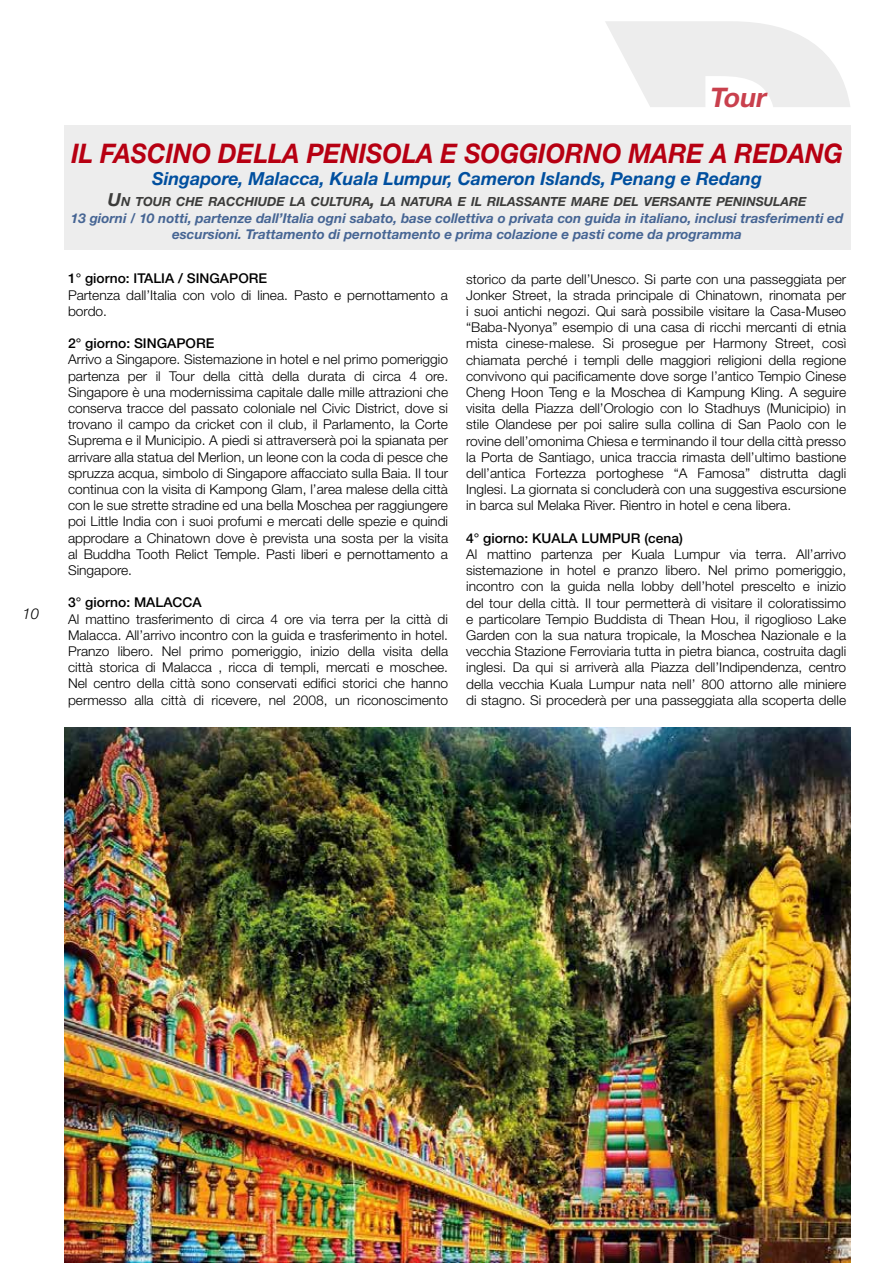
<style>
.page{position:relative;width:893px;height:1263px;background:#fff}
.page>*{position:absolute;margin:0;border:0;box-sizing:border-box;transform-origin:0 0}
.t1{font:italic 700 27px "Helvetica Neue";color:#b70012;scale:.93 1}
.t2{font:italic 700 27px "Helvetica Neue";color:#c9404d}
.t3{font:italic 700 18px "Helvetica Neue";color:#004f9f}
.t4{font:italic 300 15px "Helvetica Neue";color:#000}
.t5{font:300 13.5px/16.2px "Helvetica Neue";color:#000;text-align:justify}
.t6{font:italic 700 13.5px/16.2px "Helvetica Neue";color:#466594;text-align:center}
.t7{font:500 13.5px "Helvetica Neue";color:#000}
.t8{font:italic 700 12.6px "Helvetica Neue";color:#3c3c3b}
.s1{font-size:18px}
</style>
<div class="page">
<svg style="left:605px;top:21px;width:245px;height:86px"></svg>
<div style="left:64px;top:125px;width:786px;height:125px;background:#ededed"></div>
<img style="left:65px;top:727px;width:785px;height:536px">
<p class="t4" style="left:22px;top:602px;width:18px">10</p>
<h1 class="t2" style="left:709px;top:76px;width:66px">Tour</h1>
<h1 class="t1" style="left:71px;top:132px;width:831px">IL FASCINO DELLA PENISOLA E SOGGIORNO MARE A REDANG</h1>
<h2 class="t3" style="left:152px;top:164px;width:611px">Singapore, Malacca, Kuala Lumpur, Cameron Islands, Penang e Redang</h2>
<p class="t8" style="left:108px;top:192px;width:700px"><span class="s1">U</span>N TOUR CHE RACCHIUDE LA CULTURA<span class="s1">,</span> LA NATURA E IL RILASSANTE MARE DEL VERSANTE PENINSULARE</p>
<p class="t6" style="left:71px;top:210px;width:774px">13 giorni / 10 notti, partenze dall’Italia ogni sabato, base collettiva o privata con guida in italiano, inclusi trasferimenti ed escursioni. Trattamento di pernottamento e prima colazione e pasti come da programma</p>
<p class="t7" style="left:68px;top:268px;width:201px">1° giorno: ITALIA / SINGAPORE</p>
<p class="t5" style="left:68px;top:286px;width:382px">Partenza dall’Italia con volo di linea. Pasto e pernottamento a bordo.</p>
<p class="t7" style="left:68px;top:332px;width:148px">2° giorno: SINGAPORE</p>
<p class="t5" style="left:68px;top:351px;width:382px">Arrivo a Singapore. Sistemazione in hotel e nel primo pomeriggio partenza per il Tour della città della durata di circa 4 ore.<br>Singapore è una modernissima capitale dalle mille attrazioni che conserva tracce del passato coloniale nel Civic District, dove si trovano il campo da cricket con il club, il Parlamento, la Corte Suprema e il Municipio. A piedi si attraverserà poi la spianata per arrivare alla statua del Merlion, un leone con la coda di pesce che spruzza acqua, simbolo di Singapore affacciato sulla Baia. Il tour continua con la visita di Kampong Glam, l’area malese della città con le sue strette stradine ed una bella Moschea per raggiungere poi Little India con i suoi profumi e mercati delle spezie e quindi approdare a Chinatown dove è prevista una sosta per la visita al Buddha Tooth Relict Temple. Pasti liberi e pernottamento a Singapore.</p>
<p class="t7" style="left:68px;top:592px;width:135px">3° giorno: MALACCA</p>
<p class="t5" style="left:68px;top:610px;width:382px">Al mattino trasferimento di circa 4 ore via terra per la città di Malacca. All’arrivo incontro con la guida e trasferimento in hotel.<br>Pranzo libero. Nel primo pomeriggio, inizio della visita della città storica di Malacca , ricca di templi, mercati e moschee.<br>Nel centro della città sono conservati edifici storici che hanno permesso alla città di ricevere, nel 2008, un riconoscimento</p>
<p class="t5" style="left:466px;top:270px;width:382px">storico da parte dell’Unesco. Si parte con una passeggiata per Jonker Street, la strada principale di Chinatown, rinomata per i suoi antichi negozi. Qui sarà possibile visitare la Casa-Museo “Baba-Nyonya” esempio di una casa di ricchi mercanti di etnia mista cinese-malese. Si prosegue per Harmony Street, così chiamata perché i templi delle maggiori religioni della regione convivono qui pacificamente dove sorge l’antico Tempio Cinese Cheng Hoon Teng e la Moschea di Kampung Kling. A seguire visita della Piazza dell’Orologio con lo Stadhuys (Municipio) in stile Olandese per poi salire sulla collina di San Paolo con le rovine dell’omonima Chiesa e terminando il tour della città presso la Porta de Santiago, unica traccia rimasta dell’ultimo bastione dell’antica Fortezza portoghese “A Famosa” distrutta dagli Inglesi. La giornata si concluderà con una suggestiva escursione in barca sul Melaka River. Rientro in hotel e cena libera.</p>
<p class="t7" style="left:466px;top:527px;width:218px">4° giorno: KUALA LUMPUR (cena)</p>
<p class="t5" style="left:466px;top:545px;width:382px">Al mattino partenza per Kuala Lumpur via terra. All’arrivo sistemazione in hotel e pranzo libero. Nel primo pomeriggio, incontro con la guida nella lobby dell’hotel prescelto e inizio del tour della città. Il tour permetterà di visitare il coloratissimo e particolare Tempio Buddista di Thean Hou, il rigoglioso Lake Garden con la sua natura tropicale, la Moschea Nazionale e la vecchia Stazione Ferroviaria tutta in pietra bianca, costruita dagli inglesi. Da qui si arriverà alla Piazza dell’Indipendenza, centro della vecchia Kuala Lumpur nata nell’ 800 attorno alle miniere di stagno. Si procederà per una passeggiata alla scoperta delle</p>
</div>
